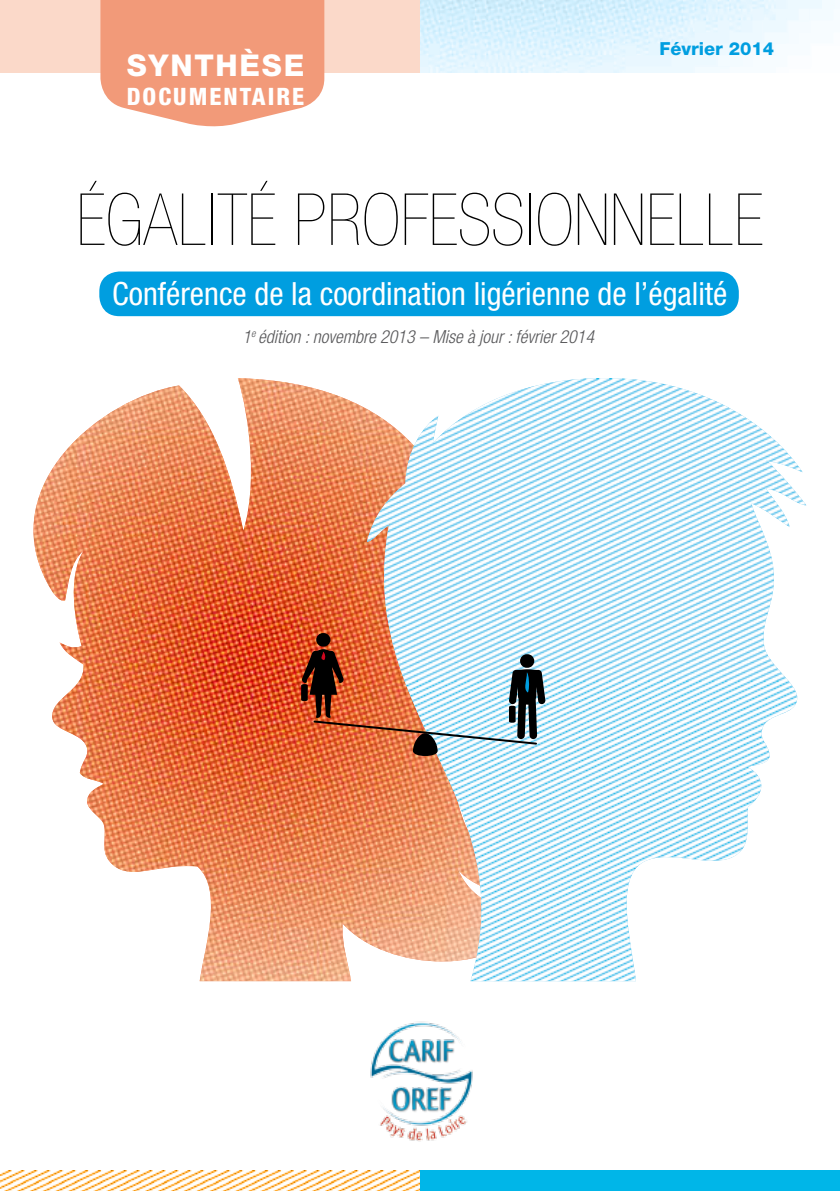
<style>
.page{position:relative;width:840px;height:1191px;background:#fff}
.page>*{position:absolute;margin:0;border:0;box-sizing:border-box;transform-origin:0 0}
.t1{font:900 condensed 72px "Helvetica Neue";color:#000}
.t2{font:condensed 32px "Helvetica Neue";color:#fff}
.t3{font:800 30px "Helvetica Neue";letter-spacing:.06em;color:#fff}
.t4{font:800 condensed 24px "Helvetica Neue";letter-spacing:.085em;color:#fff}
.t5{font:italic 300 condensed 18px "Helvetica Neue";color:#58585a}
.t6{font:800 18px "Helvetica Neue";color:#009ee0}
</style>
<div class="page">
<div style="left:99px;top:271px;width:639px;height:45px;background:#009ee0;border-radius:20px"></div>
<img style="left:370px;top:1021px;width:103px;height:121px">
<img style="left:33px;top:378px;width:320px;height:603px">
<svg style="left:353px;top:402px;width:14px;height:541px;background:#e98657"></svg>
<img style="left:367px;top:378px;width:438px;height:603px">
<div style="left:0;top:0;width:420px;height:72px;background:#fbd9c9"></div>
<img style="left:0;top:1170px;width:420px;height:21px">
<div style="left:420px;top:1170px;width:419px;height:21px;background:#00b6e8"></div>
<img style="left:420px;top:0;width:415px;height:72px">
<svg style="left:100px;top:0;width:224px;height:127px;background:#f3a487"></svg>
<img style="left:301px;top:633px;width:244px;height:124px">
<p class="t3" style="left:127px;top:48px;width:179px">synthèse</p>
<p class="t4" style="left:127px;top:81px;width:179px">DOCUMENTAIRE</p>
<p class="t6" style="left:659px;top:38px;width:116px">Février 2014</p>
<h1 class="t1" style="left:76px;top:180px;width:688px">ÉGALITÉ PROFESSIONNELLE</h1>
<p class="t2" style="left:112px;top:275px;width:616px">Conférence de la coordination ligérienne de l’égalité</p>
<p class="t5" style="left:242px;top:326px;width:353px">1<sup>e</sup> édition : novembre 2013 – Mise à jour : février 2014</p>
</div>
